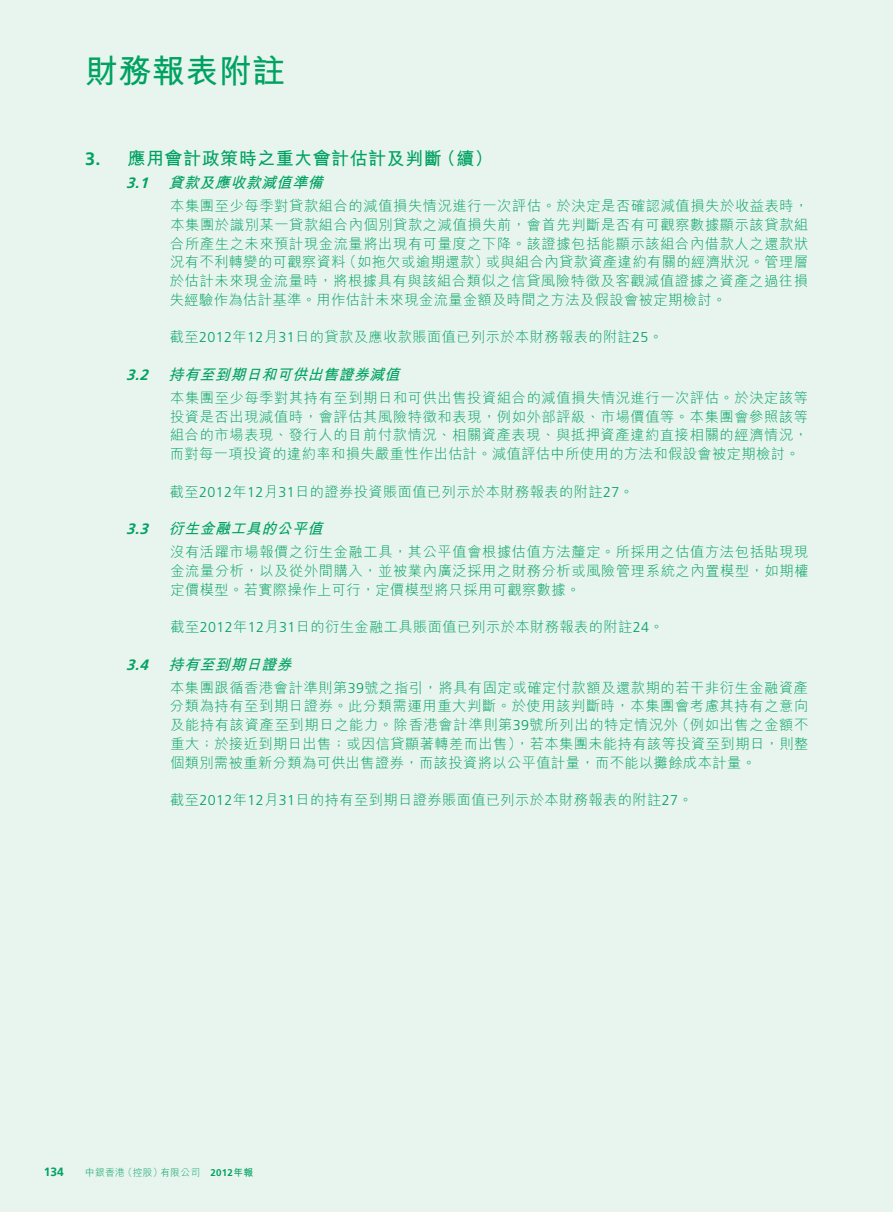
<style>
.page{position:relative;width:893px;height:1212px;background:#fff}
.page>*{position:absolute;margin:0;border:0;box-sizing:border-box;transform-origin:0 0}
.t1{font:33px "M Hei HK Bold E Ten B5 H";letter-spacing:.015em;color:#00a261}
.t2{font:18px "M Hei HK Bold E Ten B5 H";letter-spacing:.03em;color:#00a261}
.t3{font:italic 15px "M Hei HK Bold E Ten B5 H";color:#00a261}
.t4{font:14.25px/18.8px "M Hei HK Light E Ten B5 H";letter-spacing:.03em;color:#00a261;text-align:justify}
.t5{font:700 12px "Frutiger LT Std";color:#00a261}
.t6{font:9.75px "M Hei HK Light E Ten B5 H";letter-spacing:.03em;color:#00a261}
.s1{font-family:"Frutiger LT Std";font-weight:700}
.s2{font-family:"Frutiger LT Std";font-weight:300}
.s3{font-family:"M Hei HK Bold E Ten B5 H"}
</style>
<div class="page">
<div style="left:0;top:0;width:892px;height:1212px;background:#e8f4ee"></div>
<h1 class="t1" style="left:85px;top:58px;width:202px">財務報表附註</h1>
<p class="t2" style="left:85px;top:152px;width:409px"><span class="s1">3.</span> 應用會計政策時之重大會計估計及判斷（續）</p>
<p class="t3" style="left:126px;top:177px;width:202px"><span class="s1">3.1</span> 貸款及應收款減值準備</p>
<p class="t4" style="left:170px;top:198px;width:640px">本集團至少每季對貸款組合的減值損失情況進行一次評估。於決定是否確認減值損失於收益表時，本集團於識別某一貸款組合內個別貸款之減值損失前，會首先判斷是否有可觀察數據顯示該貸款組合所產生之未來預計現金流量將出現有可量度之下降。該證據包括能顯示該組合內借款人之還款狀況有不利轉變的可觀察資料（如拖欠或逾期還款）或與組合內貸款資產違約有關的經濟狀況。管理層於估計未來現金流量時，將根據具有與該組合類似之信貸風險特徵及客觀減值證據之資產之過往損失經驗作為估計基準。用作估計未來現金流量金額及時間之方法及假設會被定期檢討。</p>
<p class="t4" style="left:170px;top:330px;width:494px">截至<span class="s2">2012</span>年<span class="s2">12</span>月<span class="s2">31</span>日的貸款及應收款賬面值已列示於本財務報表的附註<span class="s2">25</span>。</p>
<p class="t3" style="left:126px;top:369px;width:279px"><span class="s1">3.2</span> 持有至到期日和可供出售證券減值</p>
<p class="t4" style="left:170px;top:390px;width:639px">本集團至少每季對其持有至到期日和可供出售投資組合的減值損失情況進行一次評估。於決定該等投資是否出現減值時，會評估其風險特徵和表現，例如外部評級、市場價值等。本集團會參照該等組合的市場表現、發行人的目前付款情況、相關資產表現、與抵押資產違約直接相關的經濟情況，而對每一項投資的違約率和損失嚴重性作出估計。減值評估中所使用的方法和假設會被定期檢討。</p>
<p class="t4" style="left:170px;top:484px;width:465px">截至<span class="s2">2012</span>年<span class="s2">12</span>月<span class="s2">31</span>日的證券投資賬面值已列示於本財務報表的附註<span class="s2">27</span>。</p>
<p class="t3" style="left:126px;top:523px;width:202px"><span class="s1">3.3</span> 衍生金融工具的公平值</p>
<p class="t4" style="left:170px;top:544px;width:640px">沒有活躍市場報價之衍生金融工具，其公平值會根據估值方法釐定。所採用之估值方法包括貼現現金流量分析，以及從外間購入，並被業內廣泛採用之財務分析或風險管理系統之內置模型，如期權定價模型。若實際操作上可行，定價模型將只採用可觀察數據。</p>
<p class="t4" style="left:170px;top:619px;width:494px">截至<span class="s2">2012</span>年<span class="s2">12</span>月<span class="s2">31</span>日的衍生金融工具賬面值已列示於本財務報表的附註<span class="s2">24</span>。</p>
<p class="t3" style="left:126px;top:658px;width:171px"><span class="s1">3.4</span> 持有至到期日證券</p>
<p class="t4" style="left:170px;top:680px;width:640px">本集團跟循香港會計準則第<span class="s2">39</span>號之指引，將具有固定或確定付款額及還款期的若干非衍生金融資產分類為持有至到期日證券。此分類需運用重大判斷。於使用該判斷時，本集團會考慮其持有之意向及能持有該資產至到期日之能力。除香港會計準則第<span class="s2">39</span>號所列出的特定情況外（例如出售之金額不重大；於接近到期日出售；或因信貸顯著轉差而出售），若本集團未能持有該等投資至到期日，則整個類別需被重新分類為可供出售證券，而該投資將以公平值計量，而不能以攤餘成本計量。</p>
<p class="t4" style="left:170px;top:792px;width:524px">截至<span class="s2">2012</span>年<span class="s2">12</span>月<span class="s2">31</span>日的持有至到期日證券賬面值已列示於本財務報表的附註<span class="s2">27</span>。</p>
<p class="t5" style="left:44px;top:1165px;width:22px">134</p>
<p class="t6" style="left:85px;top:1169px;width:169px">中銀香港（控股）有限公司　<span class="s1">2012</span><span class="s3">年報</span></p>
</div>
